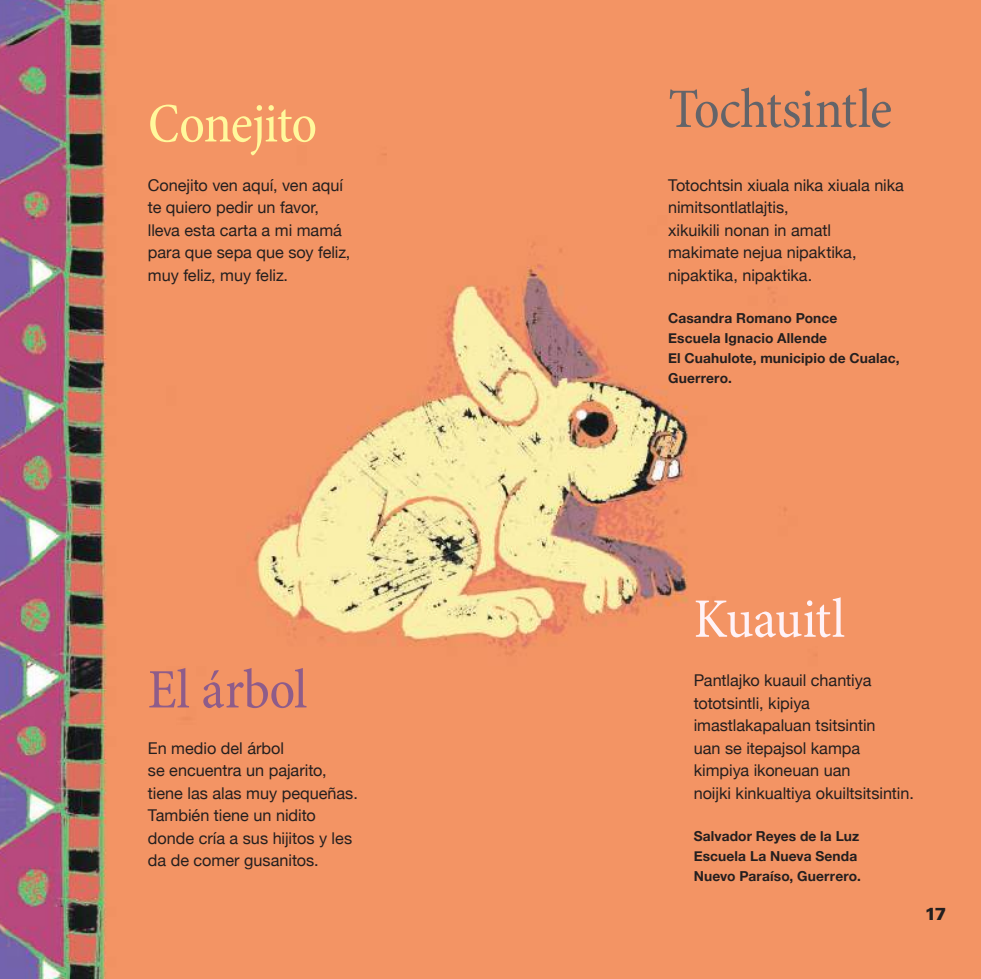
<style>
.page{position:relative;width:981px;height:979px;background:#fff}
.page>*{position:absolute;margin:0;border:0;box-sizing:border-box;transform-origin:0 0}
.t1{font:condensed 56.25px "Minion Pro";letter-spacing:-.015em;color:#646469}
.t2{font:condensed 56.25px "Minion Pro";letter-spacing:-.025em;color:#fff89c}
.t3{font:condensed 56.25px "Minion Pro";letter-spacing:-.01em;color:#8e5c8a}
.t4{font:condensed 56.25px "Minion Pro";letter-spacing:-.015em;color:#fff2f7}
.t5{font:900 17.5px "Univers LT Std";color:#241f1f}
.t6{font:16.25px/22.5px "Helvetica Neue";letter-spacing:-.005em;color:#241f1f}
.t7{font:700 13.75px/20px "Helvetica Neue";letter-spacing:.01em;color:#241f1f}
</style>
<div class="page">
<img style="left:0;top:0;width:980px;height:978px">
<svg style="left:0;top:0;width:5px;height:4px"></svg>
<svg style="left:978px;top:0;width:3px;height:4px"></svg>
<h1 class="t2" style="left:148px;top:90px;width:171px">Conejito</h1>
<p class="t6" style="left:148px;top:172px;width:204px">Conejito ven aquí, ven aquí te quiero pedir un favor, lleva esta carta a mi mamá para que sepa que soy feliz, muy feliz, muy feliz.</p>
<h1 class="t3" style="left:148px;top:655px;width:161px">El árbol</h1>
<p class="t6" style="left:148px;top:735px;width:211px">En medio del árbol<br>se encuentra un pajarito, tiene las alas muy pequeñas.<br>También tiene un nidito donde cría a sus hijitos y les da de comer gusanitos.</p>
<h1 class="t1" style="left:668px;top:75px;width:225px">Tochtsintle</h1>
<p class="t6" style="left:668px;top:172px;width:237px">Totochtsin xiuala nika xiuala nika nimitsontlatlajtis,<br>xikuikili nonan in amatl makimate nejua nipaktika, nipaktika, nipaktika.</p>
<p class="t7" style="left:668px;top:307px;width:233px">Casandra Romano Ponce<br>Escuela Ignacio Allende<br>El Cuahulote, municipio de Cualac,<br>Guerrero.</p>
<h1 class="t4" style="left:693px;top:585px;width:153px">Kuauitl</h1>
<p class="t6" style="left:693px;top:667px;width:222px">Pantlajko kuauil chantiya tototsintli, kipiya imastlakapaluan tsitsintin<br>uan se itepajsol kampa kimpiya ikoneuan uan<br>noijki kinkualtiya okuiltsitsintin.</p>
<p class="t7" style="left:693px;top:825px;width:169px">Salvador Reyes de la Luz<br>Escuela La Nueva Senda<br>Nuevo Paraíso, Guerrero.</p>
<p class="t5" style="left:924px;top:902px;width:23px">17</p>
</div>
